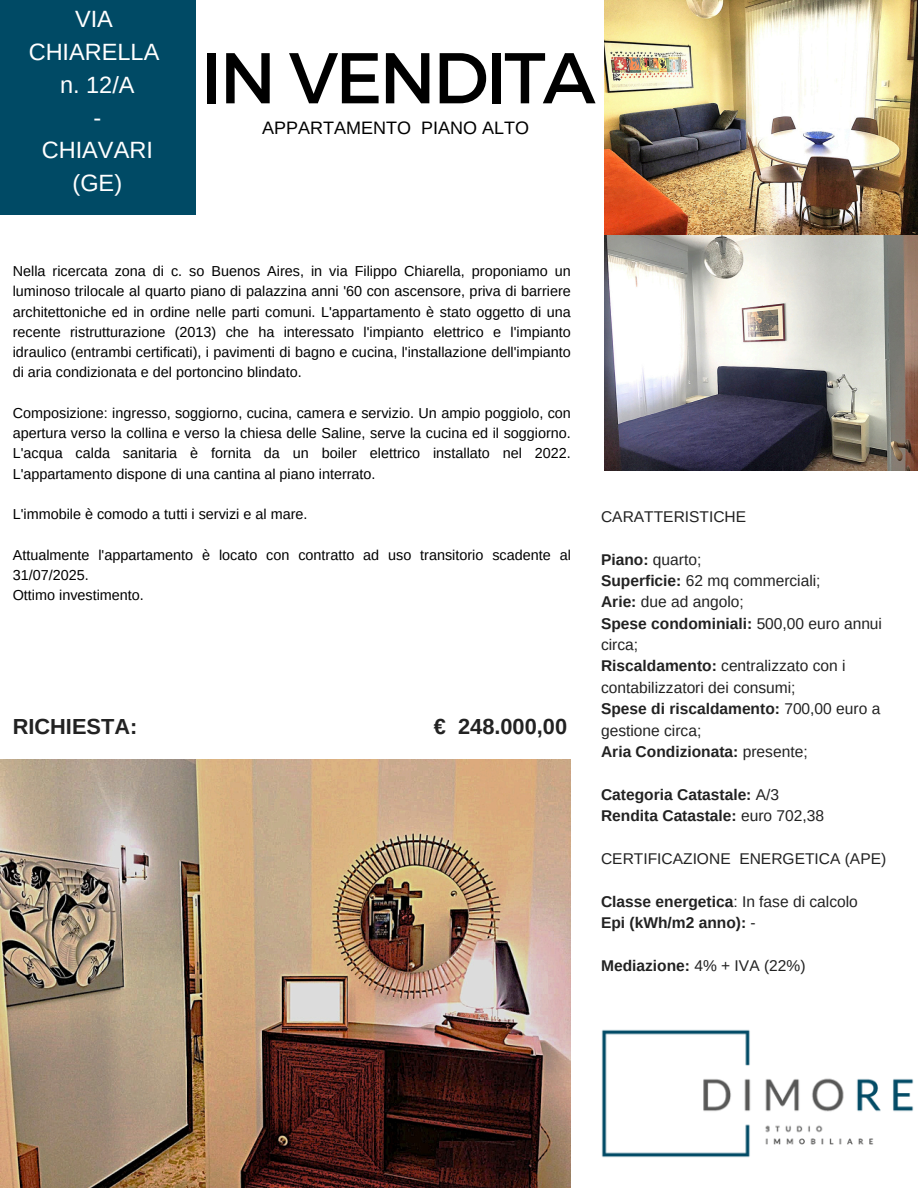
<style>
.page{position:relative;width:918px;height:1188px;background:#fff}
.page>*{position:absolute;margin:0;border:0;box-sizing:border-box;transform-origin:0 0}
.t1{font:71.7px "Montserrat";letter-spacing:-.04em;color:#000}
.t2{font:23.55px/32.8px "Arimo";color:#fff;text-align:center}
.t3{font:700 21.75px "Arimo";color:#222}
.t4{font:18px "Arimo";color:#000}
.t5{font:15.6px/21.3px "Arimo";color:#222}
.t6{font:700 15.6px "Arimo";color:#222}
.t7{font:14.4px/20.2px "Arimo";color:#000;text-align:justify}
.s1{font-weight:700}
.s2{font-weight:400}
</style>
<div class="page">
<div style="left:0;top:0;width:195px;height:214px;background:#004a65"></div>
<img style="left:601px;top:1029px;width:313px;height:129px">
<img style="left:604px;top:0;width:314px;height:471px">
<img style="left:0;top:760px;width:570px;height:428px">
<p class="t2" style="left:29px;top:3px;width:132px">VIA<br>CHIARELLA n. 12/A<br>-<br>CHIAVARI (GE)</p>
<p class="t1" style="left:201px;top:31px;width:396px">IN VENDITA</p>
<p class="t4" style="left:262px;top:117px;width:268px">APPARTAMENTO PIANO ALTO</p>
<p class="t7" style="left:13px;top:261px;width:560px">Nella ricercata zona di c. so Buenos Aires, in via Filippo Chiarella, proponiamo un luminoso trilocale al quarto piano di palazzina anni '60 con ascensore, priva di barriere architettoniche ed in ordine nelle parti comuni. L'appartamento è stato oggetto di una recente ristrutturazione (2013) che ha interessato l'impianto elettrico e l'impianto idraulico (entrambi certificati), i pavimenti di bagno e cucina, l'installazione dell'impianto di aria condizionata e del portoncino blindato.</p>
<h3 class="t7" style="left:13px;top:403px;width:560px">Composizione: ingresso, soggiorno, cucina, camera e servizio. Un ampio poggiolo, con apertura verso la collina e verso la chiesa delle Saline, serve la cucina ed il soggiorno.<br>L'acqua calda sanitaria è fornita da un boiler elettrico installato nel 2022.<br>L'appartamento dispone di una cantina al piano interrato.</h3>
<h4 class="t7" style="left:13px;top:504px;width:296px">L'immobile è comodo a tutti i servizi e al mare.</h4>
<p class="t7" style="left:13px;top:544px;width:560px">Attualmente l'appartamento è locato con contratto ad uso transitorio scadente al<br>31/07/2025.</p>
<p class="t7" style="left:13px;top:585px;width:133px">Ottimo investimento.</p>
<p class="t3" style="left:13px;top:715px;width:126px">RICHIESTA:</p>
<p class="t3" style="left:434px;top:715px;width:135px">€ 248.000,00</p>
<p class="t5" style="left:601px;top:506px;width:147px">CARATTERISTICHE</p>
<p class="t5" style="left:601px;top:549px;width:102px"><span class="s1">Piano:</span> quarto;</p>
<p class="t5" style="left:601px;top:570px;width:221px"><span class="s1">Superficie:</span> 62 mq commerciali;</p>
<h2 class="t5" style="left:601px;top:591px;width:144px"><span class="s1">Arie:</span> due ad angolo;</h2>
<p class="t5" style="left:601px;top:613px;width:283px"><span class="s1">Spese condominiali:</span> 500,00 euro annui circa;</p>
<p class="t5" style="left:601px;top:655px;width:246px"><span class="s1">Riscaldamento:</span> centralizzato con i contabilizzatori dei consumi;</p>
<h5 class="t5" style="left:601px;top:698px;width:281px"><span class="s1">Spese di riscaldamento:</span> 700,00 euro a gestione circa;</h5>
<p class="t6" style="left:601px;top:743px;width:208px">Aria Condizionata: <span class="s2">presente;</span></p>
<p class="t6" style="left:601px;top:786px;width:180px">Categoria Catastale: <span class="s2">A/3</span></p>
<p class="t6" style="left:601px;top:807px;width:225px">Rendita Catastale: <span class="s2">euro 702,38</span></p>
<p class="t5" style="left:601px;top:848px;width:287px">CERTIFICAZIONE ENERGETICA (APE)</p>
<p class="t6" style="left:601px;top:892px;width:258px">Classe energetica<span class="s2">: In fase di calcolo</span></p>
<p class="t6" style="left:601px;top:914px;width:156px">Epi (kWh/m2 anno): <span class="s2">-</span></p>
<p class="t6" style="left:601px;top:957px;width:206px">Mediazione: <span class="s2">4% + IVA (22%)</span></p>
</div>
